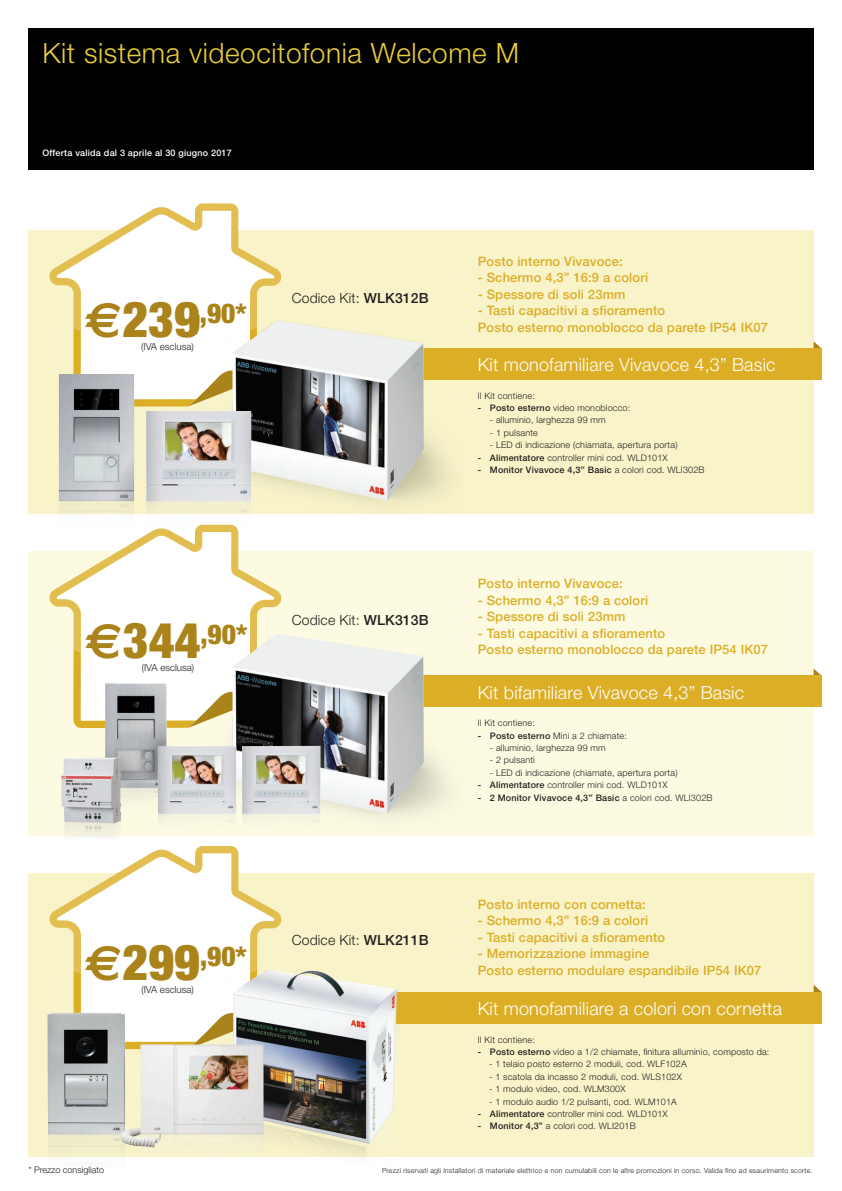
<style>
.page{position:relative;width:842px;height:1191px;background:#fff}
.page>*{position:absolute;margin:0;border:0;box-sizing:border-box;transform-origin:0 0}
.t1{font:300 28px "Helvetica Neue LT Std";letter-spacing:.02em;color:#e8cc38}
.t2{font:900 condensed 27.4px "Helvetica Neue LT Std";color:#aa831b}
.t3{font:300 18px "Helvetica Neue LT Std";letter-spacing:.01em;color:#fff}
.t4{font:300 14px "Helvetica Neue LT Std";letter-spacing:.01em;color:#231f20}
.t5{font:500 13px/16.5px "Helvetica Neue LT Std";letter-spacing:.01em;color:#dcae26}
.t6{font:300 9.8px "Helvetica Neue LT Std";color:#231f20}
.t7{font:300 9px "Helvetica Neue LT Std";letter-spacing:.02em;color:#231f20}
.t8{font:500 9px "Helvetica Neue LT Std";letter-spacing:.02em;color:#231f20}
.t9{font:500 9px "Helvetica Neue LT Std";letter-spacing:.025em;color:#fff}
.t10{font:300 9px "Helvetica Neue LT Std";color:#231f20}
.t11{font:300 7px "Helvetica Neue LT Std";letter-spacing:.03em;color:#231f20}
.s1{font-family:"Euro Sans";font-weight:700;font-stretch:normal;font-size:49.7px}
.s2{font-size:49.7px}
.s3{font-weight:500}
.s4{font-weight:300}
</style>
<div class="page">
<div style="left:28px;top:28px;width:786px;height:142px;background:#000"></div>
<div style="left:28px;top:230px;width:786px;height:284px;background:#f8f3c9"></div>
<svg style="left:49px;top:203px;width:233px;height:204px"></svg>
<div style="left:28px;top:872px;width:786px;height:284px;background:#f8f3c9"></div>
<svg style="left:48px;top:849px;width:229px;height:187px"></svg>
<img style="left:32px;top:1003px;width:107px;height:154px">
<svg style="left:814px;top:985px;width:7px;height:6px"></svg>
<div style="left:383px;top:991px;width:438px;height:32px;background:#dcae26"></div>
<div style="left:28px;top:551px;width:786px;height:284px;background:#fcfae1"></div>
<svg style="left:49px;top:535px;width:209px;height:128px"></svg>
<img style="left:223px;top:967px;width:190px;height:190px">
<img style="left:118px;top:1036px;width:149px;height:121px">
<svg style="left:814px;top:669px;width:7px;height:6px"></svg>
<div style="left:383px;top:675px;width:438px;height:32px;background:#dcae26"></div>
<img style="left:436px;top:763px;width:29px;height:110px">
<img style="left:197px;top:630px;width:239px;height:297px">
<img style="left:48px;top:663px;width:314px;height:176px">
<svg style="left:814px;top:341px;width:7px;height:7px"></svg>
<div style="left:383px;top:348px;width:438px;height:32px;background:#dcae26"></div>
<img style="left:58px;top:372px;width:78px;height:245px">
<img style="left:197px;top:317px;width:239px;height:297px">
<img style="left:146px;top:412px;width:107px;height:123px">
<h1 class="t1" style="left:43px;top:36px;width:478px">Kit sistema videocitofonia Welcome M</h1>
<p class="t9" style="left:43px;top:147px;width:191px">Offerta valida dal 3 aprile al 30 giugno 2017</p>
<h2 class="t2" style="left:85px;top:296px;width:163px"><span class="s1">€</span><span class="s2">239</span>,90*</h2>
<p class="t6" style="left:141px;top:341px;width:54px">(IVA esclusa)</p>
<h3 class="t4" style="left:292px;top:289px;width:138px">Codice Kit: <span class="s3">WLK312B</span></h3>
<h2 class="t2" style="left:86px;top:617px;width:163px"><span class="s1">€</span><span class="s2">344</span>,90*</h2>
<p class="t6" style="left:142px;top:662px;width:54px">(IVA esclusa)</p>
<h3 class="t4" style="left:292px;top:611px;width:138px">Codice Kit: <span class="s3">WLK313B</span></h3>
<h2 class="t2" style="left:85px;top:939px;width:163px"><span class="s1">€</span><span class="s2">299</span>,90*</h2>
<p class="t6" style="left:141px;top:983px;width:54px">(IVA esclusa)</p>
<h3 class="t4" style="left:292px;top:931px;width:138px">Codice Kit: <span class="s3">WLK211B</span></h3>
<h3 class="t5" style="left:478px;top:253px;width:147px">Posto interno Vivavoce:</h3>
<h3 class="t5" style="left:478px;top:269px;width:172px">- Schermo 4,3” 16:9 a colori</h3>
<h3 class="t5" style="left:478px;top:286px;width:149px">- Spessore di soli 23mm</h3>
<h3 class="t5" style="left:478px;top:302px;width:292px">- Tasti capacitivi a sfioramento<br>Posto esterno monoblocco da parete IP54 IK07</h3>
<h3 class="t3" style="left:478px;top:353px;width:299px">Kit monofamiliare Vivavoce 4,3” Basic</h3>
<p class="t7" style="left:478px;top:390px;width:59px">Il Kit contiene:</p>
<p class="t7" style="left:478px;top:402px;width:154px"><span class="s3">- Posto esterno</span> video monoblocco:</p>
<p class="t7" style="left:490px;top:415px;width:117px">- alluminio, larghezza 99 mm</p>
<p class="t7" style="left:490px;top:427px;width:50px">- 1 pulsante</p>
<p class="t7" style="left:490px;top:439px;width:189px">- LED di indicazione (chiamata, apertura porta)</p>
<p class="t7" style="left:478px;top:452px;width:191px"><span class="s3">- Alimentatore</span> controller mini cod. WLD101X</p>
<p class="t8" style="left:478px;top:464px;width:228px">- Monitor Vivavoce 4,3’’ Basic <span class="s4">a colori cod. WLI302B</span></p>
<h3 class="t5" style="left:478px;top:575px;width:147px">Posto interno Vivavoce:</h3>
<h3 class="t5" style="left:478px;top:592px;width:172px">- Schermo 4,3” 16:9 a colori</h3>
<h3 class="t5" style="left:478px;top:608px;width:149px">- Spessore di soli 23mm</h3>
<h3 class="t5" style="left:478px;top:625px;width:292px">- Tasti capacitivi a sfioramento<br>Posto esterno monoblocco da parete IP54 IK07</h3>
<h3 class="t3" style="left:478px;top:681px;width:268px">Kit bifamiliare Vivavoce 4,3” Basic</h3>
<p class="t7" style="left:478px;top:717px;width:59px">Il Kit contiene:</p>
<p class="t7" style="left:478px;top:730px;width:151px"><span class="s3">- Posto esterno</span> Mini a 2 chiamate:</p>
<p class="t7" style="left:490px;top:742px;width:117px">- alluminio, larghezza 99 mm</p>
<p class="t7" style="left:490px;top:754px;width:47px">- 2 pulsanti</p>
<p class="t7" style="left:490px;top:767px;width:189px">- LED di indicazione (chiamate, apertura porta)</p>
<p class="t7" style="left:478px;top:779px;width:191px"><span class="s3">- Alimentatore</span> controller mini cod. WLD101X</p>
<p class="t8" style="left:478px;top:792px;width:236px">- 2 Monitor Vivavoce 4,3’’ Basic <span class="s4">a colori cod. WLI302B</span></p>
<h3 class="t5" style="left:478px;top:896px;width:169px">Posto interno con cornetta:</h3>
<h3 class="t5" style="left:478px;top:912px;width:172px">- Schermo 4,3” 16:9 a colori</h3>
<h3 class="t5" style="left:478px;top:929px;width:189px">- Tasti capacitivi a sfioramento</h3>
<h3 class="t5" style="left:478px;top:945px;width:285px">- Memorizzazione immagine<br>Posto esterno modulare espandibile IP54 IK07</h3>
<h3 class="t3" style="left:478px;top:997px;width:306px">Kit monofamiliare a colori con cornetta</h3>
<p class="t7" style="left:478px;top:1034px;width:59px">Il Kit contiene:</p>
<p class="t7" style="left:478px;top:1046px;width:293px"><span class="s3">- Posto esterno</span> video a 1/2 chiamate, finitura alluminio, composto da:</p>
<p class="t7" style="left:489px;top:1058px;width:199px">- 1 telaio posto esterno 2 moduli, cod. WLF102A</p>
<p class="t7" style="left:489px;top:1071px;width:194px">- 1 scatola da incasso 2 moduli, cod. WLS102X</p>
<p class="t7" style="left:489px;top:1083px;width:138px">- 1 modulo video, cod. WLM300X</p>
<p class="t7" style="left:489px;top:1096px;width:189px">- 1 modulo audio 1/2 pulsanti, cod. WLM101A</p>
<p class="t7" style="left:478px;top:1108px;width:191px"><span class="s3">- Alimentatore</span> controller mini cod. WLD101X</p>
<p class="t7" style="left:478px;top:1120px;width:159px"><span class="s3">- Monitor 4,3”</span> a colori cod. WLI201B</p>
<p class="t10" style="left:28px;top:1163px;width:77px">* Prezzo consigliato</p>
<p class="t11" style="left:382px;top:1165px;width:432px">Prezzi riservati agli installatori di materiale elettrico e non cumulabili con le altre promozioni in corso. Valida fino ad esaurimento scorte.</p>
</div>
